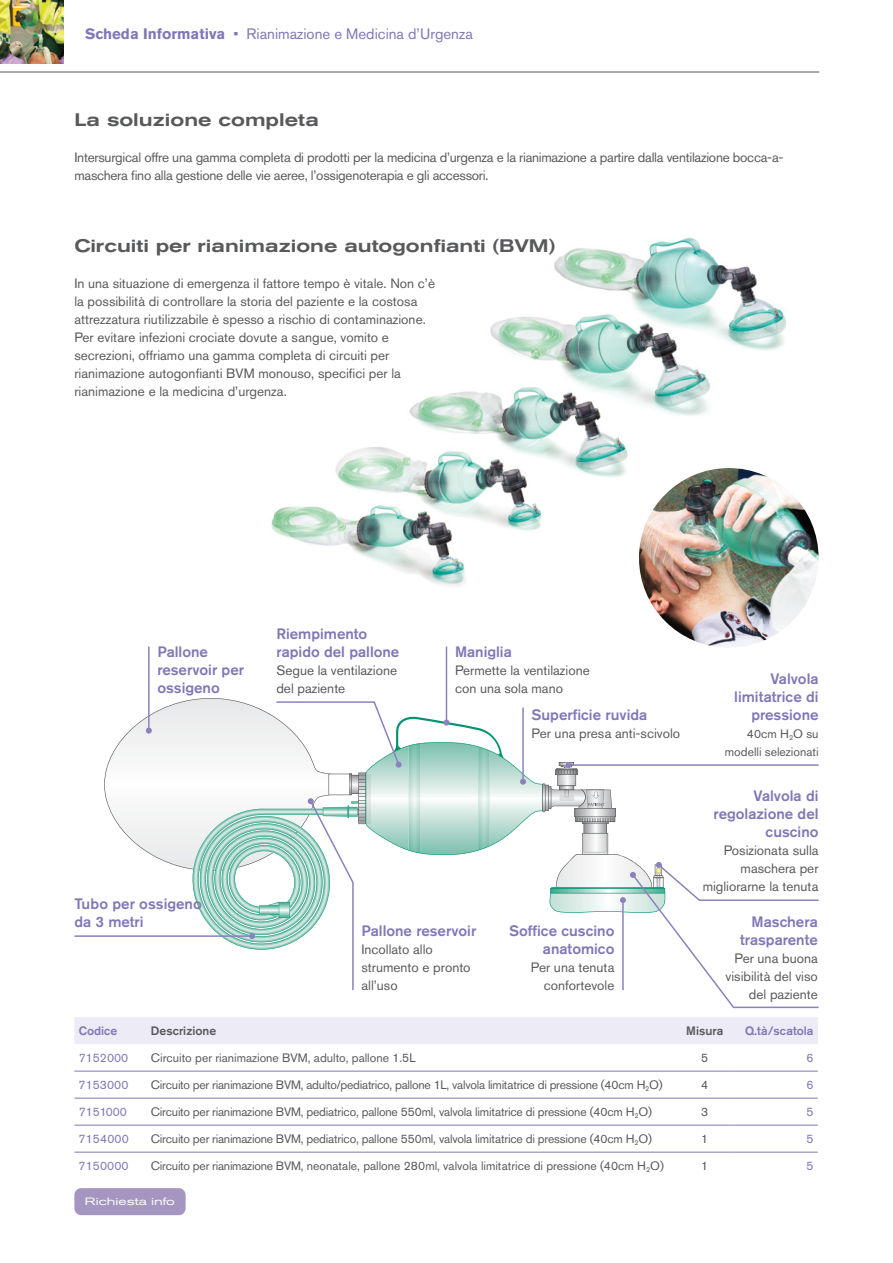
<style>
.page{position:relative;width:893px;height:1263px;background:#fff}
.page>*{position:absolute;margin:0;border:0;box-sizing:border-box;transform-origin:0 0}
.t1{font:500 expanded 18px "Akzidenz Grotesk Pro";color:#58595b}
.t2{font:500 15px/18px "Akzidenz Grotesk Pro";color:#8177b7;text-align:right}
.t3{font:15px "Akzidenz Grotesk Pro";color:#8177b7}
.t4{font:13.5px/18px "Akzidenz Grotesk Pro";color:#58595b}
.t5{font:13.5px/18px "Akzidenz Grotesk Pro";letter-spacing:-.02em;color:#58595b}
.t6{font:12.15px/18px "Akzidenz Grotesk Pro";letter-spacing:-.015em;color:#58595b;text-align:right}
.t7{font:12.15px "Akzidenz Grotesk Pro";color:#8177b7}
.t8{font:500 12.15px "Akzidenz Grotesk Pro";color:#8177b7}
.t9{font:500 12.15px "Akzidenz Grotesk Pro";color:#58595b}
.t10{font:expanded 10.5px "Akzidenz Grotesk Pro";color:#fff;scale:1.14 1}
.s1{font-weight:700}
</style>
<div class="page">
<hr style="left:0;top:72px;width:819px;height:1px;background:#58595b">
<img style="left:0;top:0;width:64px;height:63px">
<img style="left:271px;top:237px;width:540px;height:379px">
<hr style="left:74px;top:935px;width:178px;height:2px;background:#8b81bd">
<hr style="left:446px;top:647px;width:1px;height:75px;background:#8b81bd">
<hr style="left:148px;top:647px;width:2px;height:84px;background:#8b81bd">
<svg style="left:104px;top:698px;width:715px;height:311px"></svg>
<img style="left:639px;top:468px;width:180px;height:180px;border-radius:90px">
<div style="left:74px;top:1017px;width:744px;height:27px;background:#edebf6"></div>
<hr style="left:74px;top:1071px;width:77px;height:1px;background:#8177b7">
<hr style="left:151px;top:1071px;width:525px;height:1px;background:#8177b7">
<hr style="left:676px;top:1071px;width:57px;height:1px;background:#8177b7">
<hr style="left:733px;top:1071px;width:85px;height:1px;background:#8177b7">
<hr style="left:74px;top:1098px;width:77px;height:1px;background:#8177b7">
<hr style="left:151px;top:1098px;width:525px;height:1px;background:#8177b7">
<hr style="left:676px;top:1098px;width:57px;height:1px;background:#8177b7">
<hr style="left:733px;top:1098px;width:85px;height:1px;background:#8177b7">
<hr style="left:74px;top:1125px;width:77px;height:1px;background:#8177b7">
<hr style="left:151px;top:1125px;width:525px;height:1px;background:#8177b7">
<hr style="left:676px;top:1125px;width:57px;height:1px;background:#8177b7">
<hr style="left:733px;top:1125px;width:85px;height:1px;background:#8177b7">
<hr style="left:74px;top:1152px;width:77px;height:1px;background:#8177b7">
<hr style="left:151px;top:1152px;width:525px;height:1px;background:#8177b7">
<hr style="left:676px;top:1152px;width:57px;height:1px;background:#8177b7">
<hr style="left:733px;top:1152px;width:85px;height:1px;background:#8177b7">
<div style="left:74px;top:1188px;width:112px;height:27px;background:#a496c0;border-radius:7px"></div>
<p class="t3" style="left:85px;top:24px;width:389px"><span class="s1">Scheda Informativa</span> • Rianimazione e Medicina d’Urgenza</p>
<h1 class="t1" style="left:74px;top:108px;width:246px">La soluzione completa</h1>
<p class="t5" style="left:74px;top:148px;width:711px">Intersurgical offre una gamma completa di prodotti per la medicina d’urgenza e la rianimazione a partire dalla ventilazione bocca-a&shy;maschera fino alla gestione delle vie aeree, l’ossigenoterapia e gli accessori.</p>
<h1 class="t1" style="left:74px;top:234px;width:483px">Circuiti per rianimazione autogonfianti (BVM)</h1>
<p class="t4" style="left:74px;top:274px;width:362px">In una situazione di emergenza il fattore tempo è vitale. Non c’è la possibilità di controllare la storia del paziente e la costosa attrezzatura riutilizzabile è spesso a rischio di contaminazione.<br>Per evitare infezioni crociate dovute a sangue, vomito e secrezioni, offriamo una gamma completa di circuiti per rianimazione autogonfianti BVM monouso, specifici per la rianimazione e la medicina d’urgenza.</p>
<p class="t2" style="left:157px;top:643px;width:88px;text-align:left">Pallone reservoir per ossigeno</p>
<p class="t2" style="left:74px;top:895px;width:129px;text-align:left">Tubo per ossigeno da 3 metri</p>
<p class="t2" style="left:276px;top:625px;width:124px;text-align:left">Riempimento rapido del pallone</p>
<p class="t4" style="left:276px;top:661px;width:122px">Segue la ventilazione del paziente</p>
<p class="t2" style="left:455px;top:643px;width:58px">Maniglia</p>
<p class="t4" style="left:455px;top:661px;width:136px">Permette la ventilazione con una sola mano</p>
<p class="t2" style="left:531px;top:706px;width:117px">Superficie ruvida</p>
<p class="t4" style="left:531px;top:724px;width:150px">Per una presa anti-scivolo</p>
<p class="t2" style="left:361px;top:922px;width:116px">Pallone reservoir</p>
<p class="t4" style="left:361px;top:940px;width:111px">Incollato allo strumento e pronto all’uso</p>
<p class="t2" style="left:509px;top:922px;width:107px">Soffice cuscino anatomico</p>
<p class="t4" style="left:531px;top:958px;width:85px;text-align:right">Per una tenuta confortevole</p>
<p class="t2" style="left:734px;top:670px;width:86px">Valvola limitatrice di pressione</p>
<p class="t6" style="left:725px;top:725px;width:95px">40cm H<sub>2</sub>O su modelli selezionati</p>
<p class="t2" style="left:714px;top:787px;width:106px">Valvola di regolazione del cuscino</p>
<p class="t4" style="left:703px;top:841px;width:117px;text-align:right">Posizionata sulla maschera per migliorarne la tenuta</p>
<p class="t2" style="left:740px;top:913px;width:79px">Maschera trasparente</p>
<p class="t4" style="left:726px;top:949px;width:94px;text-align:right">Per una buona visibilità del viso del paziente</p>
<p class="t8" style="left:79px;top:1023px;width:40px">Codice</p>
<p class="t9" style="left:151px;top:1023px;width:67px">Descrizione</p>
<p class="t9" style="left:686px;top:1023px;width:39px">Misura</p>
<p class="t8" style="left:745px;top:1023px;width:70px">Q.tà/scatola</p>
<p class="t7" style="left:79px;top:1050px;width:51px">7152000</p>
<p class="t6" style="left:151px;top:1049px;width:266px">Circuito per rianimazione BVM, adulto, pallone 1.5L</p>
<p class="t6" style="left:701px;top:1049px;width:9px">5</p>
<p class="t7" style="left:806px;top:1050px;width:9px">6</p>
<p class="t7" style="left:79px;top:1077px;width:51px">7153000</p>
<p class="t6" style="left:151px;top:1076px;width:513px">Circuito per rianimazione BVM, adulto/pediatrico, pallone 1L, valvola limitatrice di pressione (40cm H<sub>2</sub>O)</p>
<p class="t6" style="left:701px;top:1076px;width:9px">4</p>
<p class="t7" style="left:806px;top:1077px;width:9px">6</p>
<p class="t7" style="left:79px;top:1104px;width:50px">7151000</p>
<p class="t6" style="left:151px;top:1103px;width:503px">Circuito per rianimazione BVM, pediatrico, pallone 550ml, valvola limitatrice di pressione (40cm H<sub>2</sub>O)</p>
<p class="t6" style="left:701px;top:1103px;width:9px">3</p>
<p class="t7" style="left:806px;top:1104px;width:9px">5</p>
<p class="t7" style="left:79px;top:1131px;width:52px">7154000</p>
<p class="t6" style="left:151px;top:1130px;width:503px">Circuito per rianimazione BVM, pediatrico, pallone 550ml, valvola limitatrice di pressione (40cm H<sub>2</sub>O)</p>
<p class="t6" style="left:701px;top:1130px;width:9px">1</p>
<p class="t7" style="left:806px;top:1131px;width:9px">5</p>
<p class="t7" style="left:79px;top:1158px;width:51px">7150000</p>
<p class="t6" style="left:151px;top:1157px;width:514px">Circuito per rianimazione BVM, neonatale, pallone 280ml, valvola limitatrice di pressione (40cm H<sub>2</sub>O)</p>
<p class="t6" style="left:701px;top:1157px;width:9px">1</p>
<p class="t7" style="left:806px;top:1158px;width:9px">5</p>
<p class="t10" style="left:85px;top:1194px;width:80px">Richiesta info</p>
</div>
